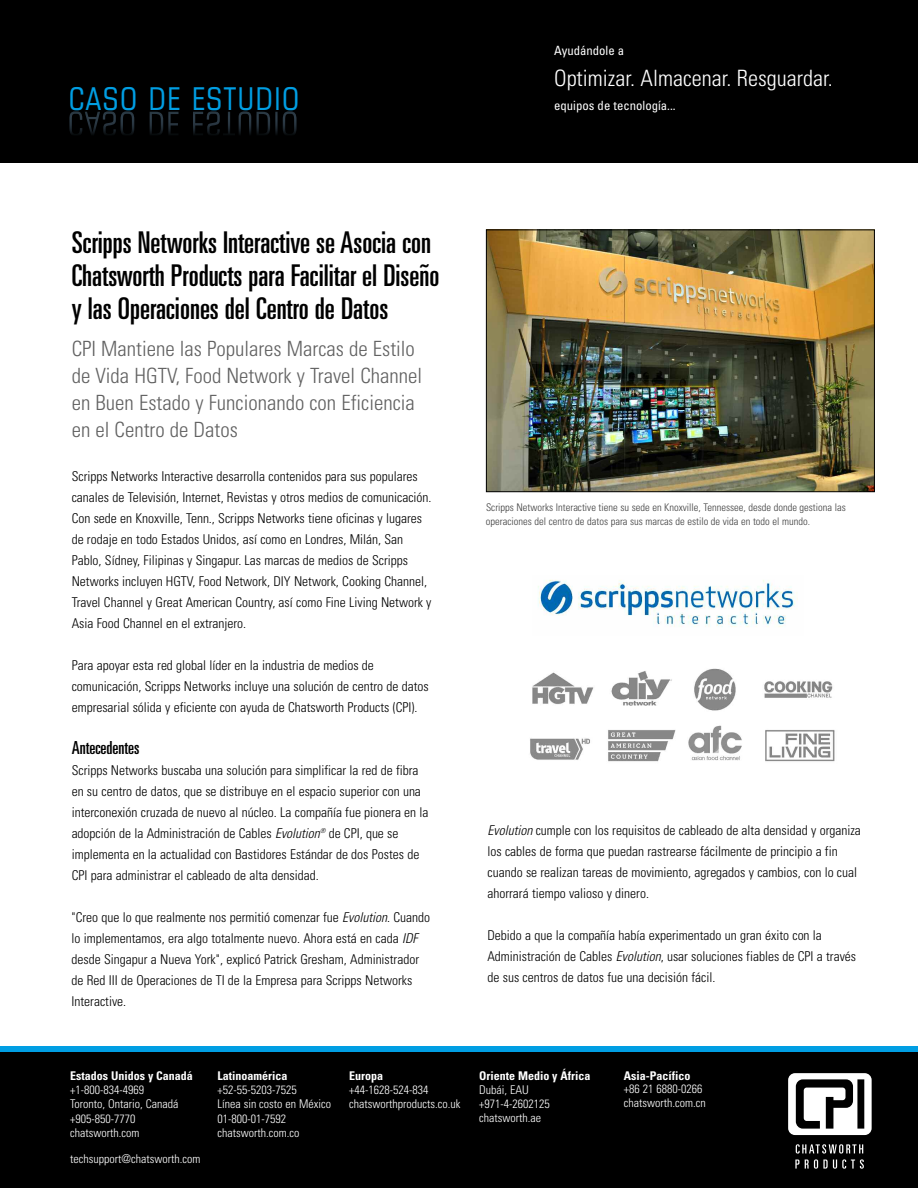
<style>
.page{position:relative;width:918px;height:1188px;background:#fff}
.page>*{position:absolute;margin:0;border:0;box-sizing:border-box;transform-origin:0 0}
.t1{font:condensed 31.35px "Square 721 BT";letter-spacing:.05em;color:#009ee3}
.t2{font:ultra-condensed 30px/33px "Univers LT Std";color:#000}
.t3{font:300 condensed 22.5px "Univers LT Std";color:#fff}
.t4{font:300 condensed 21px/27px "Univers LT Std";color:#616161}
.t5{font:ultra-condensed 18px "Univers LT Std";color:#000}
.t6{font:300 condensed 13.5px/21px "Univers LT Std";color:#000}
.t7{font:condensed 12.75px "Univers LT Std";color:#fff}
.t8{font:300 condensed 12px/14.4px "Univers LT Std";color:#fff}
.t9{font:700 condensed 12px "Univers LT Std";color:#fff}
.t10{font:300 condensed 10.5px/13.5px "Univers LT Std";color:#404040}
.s1{font-style:italic}
</style>
<div class="page">
<img style="left:488px;top:232px;width:385px;height:258px">
<div style="left:486px;top:230px;width:389px;height:262px;border:1px solid #000"></div>
<img style="left:538px;top:580px;width:260px;height:47px">
<img style="left:530px;top:668px;width:305px;height:94px">
<div style="left:0;top:0;width:918px;height:163px;background:#000"></div>
<img style="left:69px;top:111px;width:228px;height:24px">
<div style="left:0;top:1051px;width:918px;height:137px;background:#000"></div>
<div style="left:0;top:1047px;width:918px;height:5px;background:#009ee3"></div>
<svg style="left:795px;top:1144px;width:69px;height:25px"></svg>
<svg style="left:788px;top:1073px;width:84px;height:62px"></svg>
<h1 class="t1" style="left:69px;top:87px;width:232px">CASO DE ESTUDIO</h1>
<p class="t7" style="left:554px;top:45px;width:72px">Ayudándole a</p>
<h3 class="t3" style="left:554px;top:70px;width:280px">Optimizar. Almacenar. Resguardar.</h3>
<p class="t7" style="left:554px;top:101px;width:123px">equipos de tecnología...</p>
<h2 class="t2" style="left:72px;top:228px;width:369px">Scripps Networks Interactive se Asocia con<br>Chatsworth Products para Facilitar el Diseño y las Operaciones del Centro de Datos</h2>
<h3 class="t4" style="left:72px;top:337px;width:352px">CPI Mantiene las Populares Marcas de Estilo de Vida HGTV, Food Network y Travel Channel en Buen Estado y Funcionando con Eficiencia en el Centro de Datos</h3>
<p class="t6" style="left:72px;top:467px;width:361px">Scripps Networks Interactive desarrolla contenidos para sus populares canales de Televisión, Internet, Revistas y otros medios de comunicación.<br>Con sede en Knoxville, Tenn., Scripps Networks tiene oficinas y lugares de rodaje en todo Estados Unidos, así como en Londres, Milán, San Pablo, Sídney, Filipinas y Singapur. Las marcas de medios de Scripps Networks incluyen HGTV, Food Network, DIY Network, Cooking Channel, Travel Channel y Great American Country, así como Fine Living Network y Asia Food Channel en el extranjero.</p>
<p class="t6" style="left:72px;top:656px;width:359px">Para apoyar esta red global líder en la industria de medios de comunicación, Scripps Networks incluye una solución de centro de datos empresarial sólida y eficiente con ayuda de Chatsworth Products (CPI).</p>
<h3 class="t5" style="left:72px;top:741px;width:69px">Antecedentes</h3>
<p class="t6" style="left:72px;top:761px;width:358px">Scripps Networks buscaba una solución para simplificar la red de fibra en su centro de datos, que se distribuye en el espacio superior con una interconexión cruzada de nuevo al núcleo. La compañía fue pionera en la adopción de la Administración de Cables <span class="s1">Evolution</span><sup>®</sup> de CPI, que se implementa en la actualidad con Bastidores Estándar de dos Postes de CPI para administrar el cableado de alta densidad.</p>
<p class="t6" style="left:72px;top:908px;width:360px">"Creo que lo que realmente nos permitió comenzar fue <span class="s1">Evolution</span>. Cuando lo implementamos, era algo totalmente nuevo. Ahora está en cada <span class="s1">IDF </span>desde Singapur a Nueva York", explicó Patrick Gresham, Administrador de Red III de Operaciones de TI de la Empresa para Scripps Networks Interactive.</p>
<p class="t10" style="left:486px;top:502px;width:361px">Scripps Networks Interactive tiene su sede en Knoxville, Tennessee, desde donde gestiona las operaciones del centro de datos para sus marcas de estilo de vida en todo el mundo.</p>
<p class="t6" style="left:487px;top:821px;width:375px"><span class="s1">Evolution</span> cumple con los requisitos de cableado de alta densidad y organiza los cables de forma que puedan rastrearse fácilmente de principio a fin cuando se realizan tareas de movimiento, agregados y cambios, con lo cual ahorrará tiempo valioso y dinero.</p>
<p class="t6" style="left:487px;top:926px;width:370px">Debido a que la compañía había experimentado un gran éxito con la<br>Administración de Cables <span class="s1">Evolution</span>, usar soluciones fiables de CPI a través de sus centros de datos fue una decisión fácil.</p>
<p class="t9" style="left:70px;top:1071px;width:124px">Estados Unidos y Canadá</p>
<p class="t8" style="left:70px;top:1084px;width:110px">+1-800-834-4969<br>Toronto, Ontario, Canadá +905-850-7770 chatsworth.com</p>
<p class="t8" style="left:70px;top:1152px;width:132px">techsupport@chatsworth.com</p>
<p class="t9" style="left:217px;top:1071px;width:71px">Latinoamérica</p>
<p class="t8" style="left:217px;top:1084px;width:115px">+52-55-5203-7525<br>Línea sin costo en México<br>01-800-01-7592 chatsworth.com.co</p>
<p class="t9" style="left:349px;top:1071px;width:35px">Europa</p>
<p class="t8" style="left:349px;top:1084px;width:113px">+44-1628-524-834 chatsworthproducts.co.uk</p>
<p class="t9" style="left:479px;top:1071px;width:113px">Oriente Medio y África</p>
<p class="t8" style="left:479px;top:1084px;width:72px;line-height:14px">Dubái, EAU +971-4-2602125 chatsworth.ae</p>
<p class="t9" style="left:624px;top:1071px;width:68px">Asia-Pacífico</p>
<p class="t8" style="left:624px;top:1083px;width:83px;line-height:13.5px">+86 21 6880-0266 chatsworth.com.cn</p>
</div>
